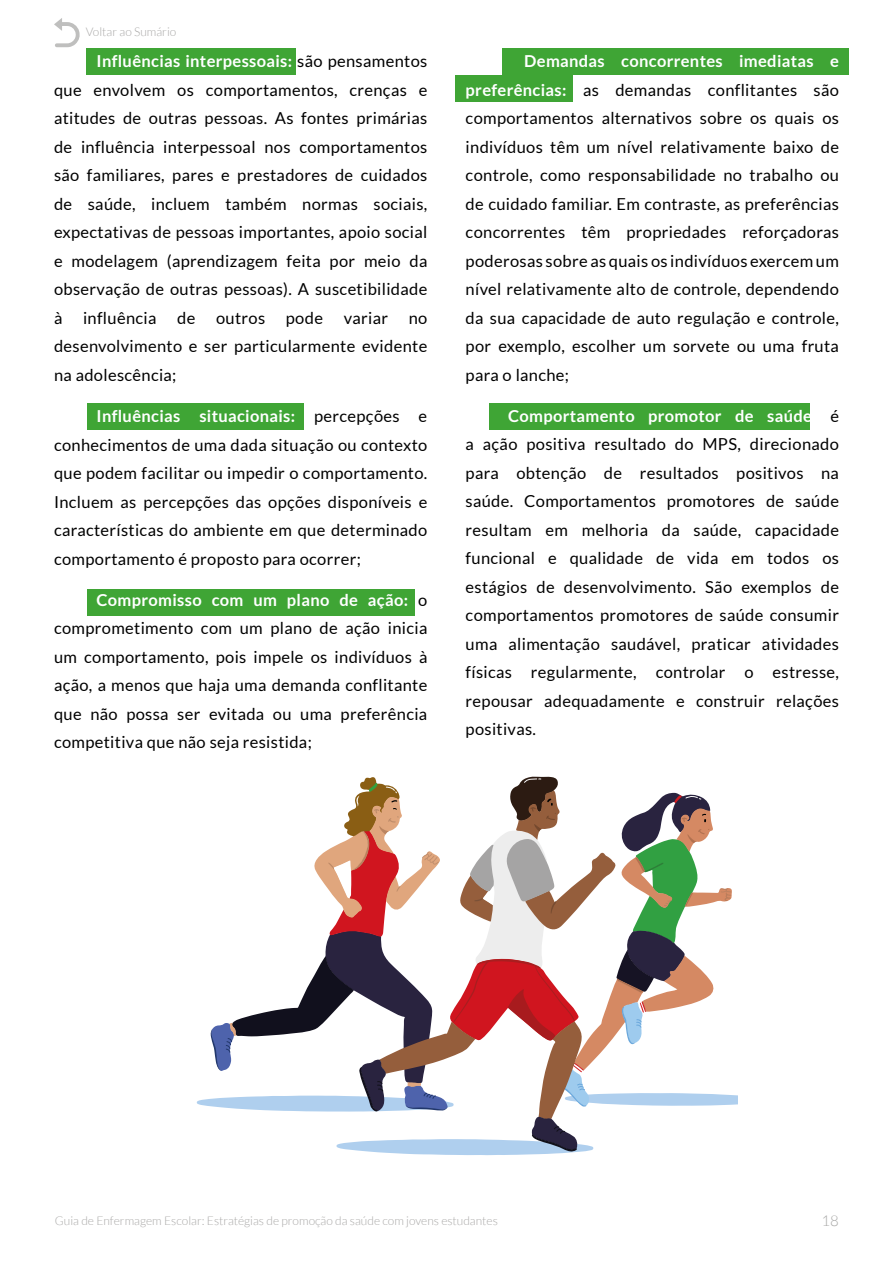
<style>
.page{position:relative;width:893px;height:1263px;background:#fff}
.page>*{position:absolute;margin:0;border:0;box-sizing:border-box;transform-origin:0 0}
.t1{font:16.5px/28.5px "Lato";letter-spacing:.02em;color:#000;text-align:justify}
.t2{font:300 15px "Lato";color:#a9a9a8}
.t3{font:300 12px "Lato";color:#a9a8a7}
.s1{font-weight:700;color:#fff}
</style>
<div class="page">
<svg style="left:54px;top:18px;width:26px;height:29px"></svg>
<div style="left:502px;top:49px;width:347px;height:26px;background:#3fa535"></div>
<div style="left:86px;top:49px;width:210px;height:26px;background:#3fa535"></div>
<div style="left:87px;top:403px;width:216px;height:26px;background:#3fa535"></div>
<div style="left:455px;top:75px;width:118px;height:26px;background:#3fa535"></div>
<div style="left:489px;top:403px;width:320px;height:26px;background:#3fa535"></div>
<div style="left:87px;top:589px;width:327px;height:26px;background:#3fa535"></div>
<svg style="left:197px;top:776px;width:541px;height:379px"></svg>
<p class="t3" style="left:86px;top:26px;width:92px">Voltar ao Sumário</p>
<p class="t1" style="left:54px;top:47px;width:375px;text-indent:43px"><span class="s1">Influências interpessoais:</span> são pensamentos que envolvem os comportamentos, crenças e atitudes de outras pessoas. As fontes primárias de influência interpessoal nos comportamentos são familiares, pares e prestadores de cuidados de saúde, incluem também normas sociais, expectativas de pessoas importantes, apoio social e modelagem (aprendizagem feita por meio da observação de outras pessoas). A suscetibilidade à</p>
<p class="t1" style="left:83px;top:303px;width:75px">influência</p>
<p class="t1" style="left:177px;top:303px;width:20px">de</p>
<p class="t1" style="left:216px;top:303px;width:51px">outros</p>
<p class="t1" style="left:286px;top:303px;width:39px">pode</p>
<p class="t1" style="left:344px;top:303px;width:46px">variar</p>
<p class="t1" style="left:54px;top:303px;width:375px;text-indent:355px">no desenvolvimento e ser particularmente evidente na adolescência;</p>
<p class="t1" style="left:54px;top:402px;width:375px;text-indent:43px"><span class="s1">Influências situacionais:</span> percepções e conhecimentos de uma dada situação ou contexto que podem facilitar ou impedir o comportamento.<br>Incluem as percepções das opções disponíveis e características do ambiente em que determinado comportamento é proposto para ocorrer;</p>
<p class="t1" style="left:54px;top:585px;width:375px;text-indent:43px"><span class="s1">Compromisso com um plano de ação:</span> o comprometimento com um plano de ação inicia um comportamento, pois impele os indivíduos à ação, a menos que haja uma demanda conflitante que não possa ser evitada ou uma preferência competitiva que não seja resistida;</p>
<p class="t1" style="left:466px;top:47px;width:375px;text-indent:59px"><span class="s1">Demandas concorrentes imediatas e preferências:</span> as demandas conflitantes são comportamentos alternativos sobre os quais os indivíduos têm um nível relativamente baixo de controle, como responsabilidade no trabalho ou de cuidado familiar. Em contraste, as preferências concorrentes têm propriedades reforçadoras poderosas sobre as quais os indivíduos exercem um nível relativamente alto de controle, dependendo da sua capacidade de auto regulação e controle, por exemplo, escolher um sorvete ou uma fruta para o lanche;</p>
<p class="t1" style="left:466px;top:402px;width:375px;text-indent:43px"><span class="s1">Comportamento promotor de saúde:</span> é a ação positiva resultado do MPS, direcionado para obtenção de resultados positivos na saúde. Comportamentos promotores de saúde resultam em melhoria da saúde, capacidade funcional e qualidade de vida em todos os estágios de desenvolvimento. São exemplos de comportamentos promotores de saúde consumir uma alimentação saudável, praticar atividades físicas regularmente, controlar o estresse, repousar adequadamente e construir relações positivas.</p>
<p class="t3" style="left:55px;top:1214px;width:444px">Guia de Enfermagem Escolar: Estratégias de promoção da saúde com jovens estudantes</p>
<p class="t2" style="left:822px;top:1212px;width:19px">18</p>
</div>
